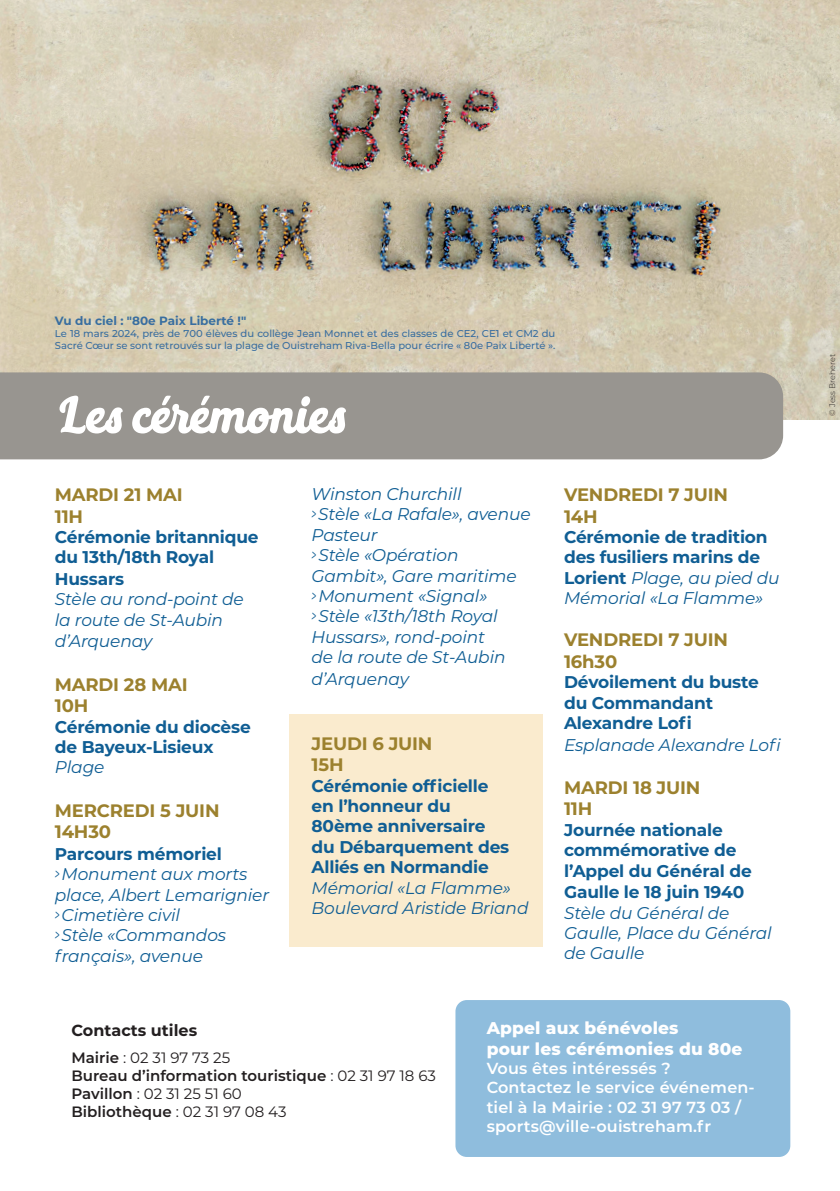
<style>
.page{position:relative;width:840px;height:1191px;background:#fff}
.page>*{position:absolute;margin:0;border:0;box-sizing:border-box;transform-origin:0 0}
.t1{font:50px "Selphia";color:#fff}
.t2{font:700 18px/21.6px "Montserrat";letter-spacing:-.01em;color:#9c812e}
.t3{font:700 17px/20.4px "Montserrat";letter-spacing:-.01em;color:#105e94}
.t4{font:italic 17px/20.6px "Montserrat";letter-spacing:-.01em;color:#105e94}
.t5{font:italic 17px/20.4px "Montserrat";letter-spacing:-.01em;color:#105e94;scale:.5 1}
.t6{font:800 17px/20.4px "Montserrat";letter-spacing:.01em;color:#fff}
.t7{font:600 16px/19.2px "Montserrat";letter-spacing:.01em;color:#fff}
.t8{font:700 16px "Montserrat";color:#231f20}
.t9{font:600 15px/18px "Montserrat";color:#231f20}
.t10{font:700 12px "Montserrat";color:#396ea0}
.t11{font:500 10px/12px "Montserrat";color:#396ea0}
.t12{font:300 8px "Montserrat";color:#231f20}
.s1{font-weight:400;font-style:italic}
.s2{font-weight:400}
</style>
<div class="page">
<div style="left:455px;top:1000px;width:334px;height:157px;background:#8fbddd;border-radius:11px"></div>
<img style="left:0;top:0;width:839px;height:419px">
<div style="left:0;top:372px;width:782px;height:87px;background:#989590"></div>
<div style="left:289px;top:714px;width:253px;height:233px;background:#faebce"></div>
<p class="t10" style="left:55px;top:312px;width:193px">Vu du ciel : "80e Paix Liberté !"</p>
<p class="t11" style="left:55px;top:327px;width:502px">Le 18 mars 2024, près de 700 élèves du collège Jean Monnet et des classes de CE2, CE1 et CM2 du<br>Sacré Cœur se sont retrouvés sur la plage de Ouistreham Riva-Bella pour écrire « 80e Paix Liberté ».</p>
<h1 class="t1" style="left:59px;top:383px;width:288px">Les cérémonies</h1>
<p class="t2" style="left:55px;top:483px;width:129px">MARDI 21 MAI<br>11H</p>
<p class="t3" style="left:55px;top:525px;width:205px;line-height:21px">Cérémonie britannique du 13th/18th Royal<br>Hussars</p>
<p class="t4" style="left:55px;top:588px;width:190px">Stèle au rond-point de la route de St-Aubin d’Arquenay</p>
<p class="t2" style="left:55px;top:672px;width:134px">MARDI 28 MAI<br>10H</p>
<p class="t3" style="left:55px;top:715px;width:197px">Cérémonie du diocèse de Bayeux-Lisieux</p>
<p class="t4" style="left:55px;top:756px;width:51px">Plage</p>
<p class="t2" style="left:55px;top:798px;width:166px">MERCREDI 5 JUIN<br>14H30</p>
<p class="t3" style="left:55px;top:842px;width:168px">Parcours mémoriel</p>
<p class="t5" style="left:55px;top:863px;width:430px">&gt; Monument aux morts place, Albert Lemarignier &gt; Cimetière civil<br>&gt; Stèle «Commandos français», avenue</p>
<p class="t4" style="left:311px;top:483px;width:220px">Winston Churchill<br>&gt; Stèle «La Rafale», avenue<br>Pasteur<br>&gt; Stèle «Opération<br>Gambit», Gare maritime<br>&gt; Monument «Signal»<br>&gt; Stèle «13th/18th Royal<br>Hussars», rond-point<br>de la route de St-Aubin d’Arquenay</p>
<p class="t2" style="left:311px;top:731px;width:122px">JEUDI 6 JUIN<br>15H</p>
<p class="t3" style="left:311px;top:774px;width:199px">Cérémonie officielle en l’honneur du<br>80ème anniversaire du Débarquement des<br>Alliés en Normandie</p>
<p class="t4" style="left:311px;top:877px;width:218px">Mémorial «La Flamme»<br>Boulevard Aristide Briand</p>
<p class="t2" style="left:563px;top:483px;width:165px">VENDREDI 7 JUIN<br>14H</p>
<p class="t3" style="left:563px;top:526px;width:217px">Cérémonie de tradition des fusiliers marins de<br>Lorient <span class="s1">Plage, au pied du<br>Mémorial «La Flamme»</span></p>
<p class="t2" style="left:563px;top:628px;width:165px">VENDREDI 7 JUIN<br>16h30</p>
<p class="t3" style="left:563px;top:671px;width:196px">Dévoilement du buste du Commandant<br>Alexandre Lofi</p>
<p class="t4" style="left:563px;top:733px;width:218px">Esplanade Alexandre Lofi</p>
<p class="t2" style="left:563px;top:775px;width:138px">MARDI 18 JUIN<br>11H</p>
<p class="t3" style="left:563px;top:818px;width:189px">Journée nationale commémorative de l’Appel du Général de<br>Gaulle le 18 juin 1940</p>
<p class="t4" style="left:563px;top:902px;width:209px">Stèle du Général de<br>Gaulle, Place du Général de Gaulle</p>
<p class="t8" style="left:71px;top:1018px;width:127px">Contacts utiles</p>
<p class="t9" style="left:71px;top:1048px;width:366px">Mairie <span class="s2">: 02 31 97 73 25<br></span>Bureau d’information touristique <span class="s2">: 02 31 97 18 63<br></span>Pavillon <span class="s2">: 02 31 25 51 60<br></span>Bibliothèque <span class="s2">: 02 31 97 08 43</span></p>
<p class="t6" style="left:486px;top:1017px;width:257px">Appel aux bénévoles<br>pour les cérémonies du 80e</p>
<p class="t7" style="left:486px;top:1058px;width:269px">Vous êtes intéressés ?<br>Contactez le service événemen&shy;tiel à la Mairie : 02 31 97 73 03 / sports@ville-ouistreham.fr</p>
<p class="t12" style="left:826px;top:416px;width:63px;rotate:-90deg">© Jess Breheret</p>
</div>
